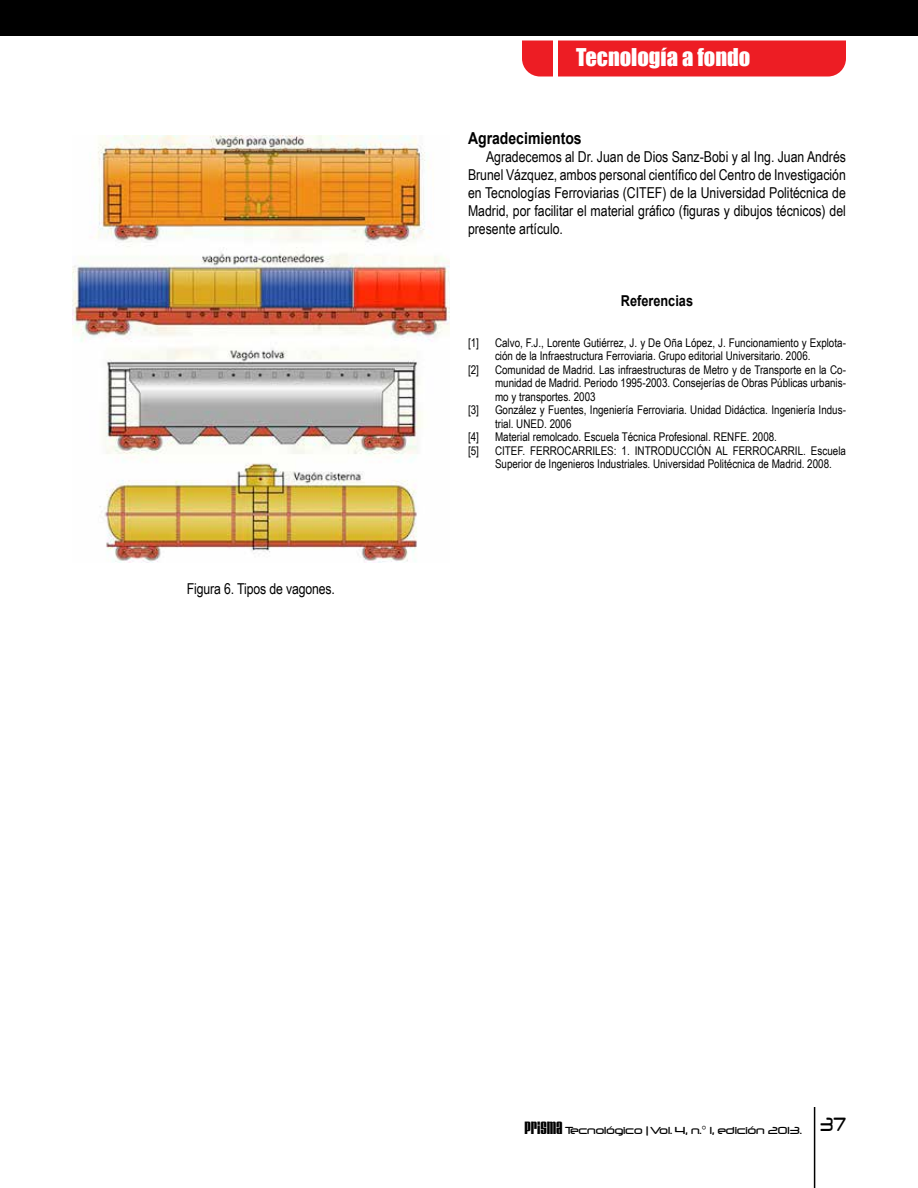
<style>
.page{position:relative;width:918px;height:1188px;background:#fff}
.page>*{position:absolute;margin:0;border:0;box-sizing:border-box;transform-origin:0 0}
.t1{font:22.5px "Impact";color:#fff}
.t2{font:700 16.5px "Arial";color:#000;scale:.85 1}
.t3{font:15px/18px "Arial Narrow";color:#000;text-align:justify}
.t4{font:700 15px "Arial";color:#000;scale:.85 1}
.t5{font:12px/13.5px "Arial Narrow";color:#000}
.t6{font:12px "Neuropol";color:#000}
.s1{font-family:"Velvenda Cooler";font-size:15px}
</style>
<div class="page">
<hr style="left:814px;top:1107px;width:1px;height:81px;background:#000">
<div style="left:0;top:0;width:918px;height:36px;background:#000"></div>
<div style="left:522px;top:40px;width:324px;height:36px;background:#ed1d24"></div>
<hr style="left:554px;top:39px;width:4px;height:39px;background:#fff">
<img style="left:72px;top:135px;width:378px;height:427px">
<p class="t3" style="left:187px;top:579px;width:150px">Figura 6. Tipos de vagones.</p>
<h1 class="t1" style="left:576px;top:40px;width:176px">Tecnología a fondo</h1>
<h2 class="t2" style="left:468px;top:127px;width:135px">Agradecimientos</h2>
<p class="t3" style="left:468px;top:147px;width:379px;text-indent:18px">Agradecemos al Dr. Juan de Dios Sanz-Bobi y al Ing. Juan Andrés Brunel Vázquez, ambos personal científico del Centro de Investigación en Tecnologías Ferroviarias (CITEF) de la Universidad Politécnica de Madrid, por facilitar el material gráfico (figuras y dibujos técnicos) del presente artículo.</p>
<p class="t4" style="left:621px;top:291px;width:87px">Referencias</p>
<p class="t5" style="left:468px;top:335px;width:12px">[1]</p>
<p class="t5" style="left:495px;top:335px;width:352px">Calvo, F.J., Lorente Gutiérrez, J. y De Oña López, J. Funcionamiento y Explota&shy;ción de la Infraestructura Ferroviaria. Grupo editorial Universitario. 2006.</p>
<p class="t5" style="left:468px;top:362px;width:12px">[2]</p>
<p class="t5" style="left:495px;top:362px;width:352px;text-align:justify">Comunidad de Madrid. Las infraestructuras de Metro y de Transporte en la Co&shy;munidad de Madrid. Periodo 1995-2003. Consejerías de Obras Públicas urbanis&shy;mo y transportes. 2003</p>
<p class="t5" style="left:468px;top:403px;width:12px">[3]</p>
<p class="t5" style="left:495px;top:403px;width:352px">González y Fuentes, Ingeniería Ferroviaria. Unidad Didáctica. Ingeniería Indus&shy;trial. UNED. 2006</p>
<p class="t5" style="left:468px;top:430px;width:12px">[4]</p>
<p class="t5" style="left:495px;top:430px;width:284px">Material remolcado. Escuela Técnica Profesional. RENFE. 2008.</p>
<p class="t5" style="left:468px;top:443px;width:12px">[5]</p>
<p class="t5" style="left:495px;top:443px;width:352px">CITEF. FERROCARRILES: 1. INTRODUCCIÓN AL FERROCARRIL. Escuela<br>Superior de Ingenieros Industriales. Universidad Politécnica de Madrid. 2008.</p>
<p class="t6" style="left:524px;top:1124px;width:323px"><span class="s1">PRISMA</span> Tecnológico | Vol. 4, n.° 1, edición 2013. <sup>37</sup></p>
</div>
